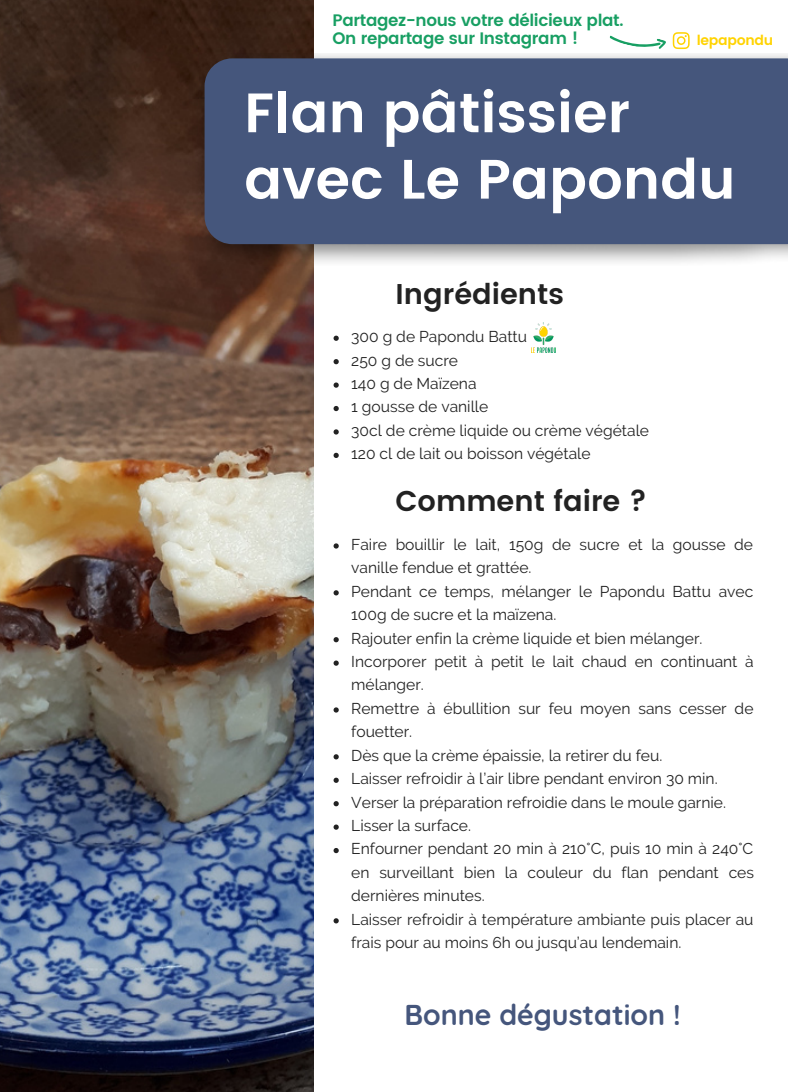
<style>
.page{position:relative;width:788px;height:1092px;background:#fff}
.page>*{position:absolute;margin:0;border:0;box-sizing:border-box;transform-origin:0 0}
.t1{font:600 55.5px/66.2px "Poppins";color:#fff}
.t2{font:600 28.5px "Poppins";color:#222}
.t3{font:700 28.5px "Quicksand";color:#45567c}
.t4{font:600 16.75px/18px "Poppins";letter-spacing:-.02em;color:#189f63}
.t5{font:15.5px/23.5px "Raleway";color:#222}
.t6{font:600 14px "Poppins";letter-spacing:-.02em;color:#ffd301}
</style>
<div class="page">
<img style="left:0;top:0;width:313px;height:1091px">
<img style="left:192px;top:53px;width:596px;height:213px">
<div style="left:204px;top:58px;width:584px;height:186px;background:#45567c"></div>
<svg style="left:333px;top:335px;width:6px;height:6px"></svg>
<svg style="left:333px;top:359px;width:6px;height:5px"></svg>
<svg style="left:333px;top:382px;width:6px;height:5px"></svg>
<svg style="left:333px;top:406px;width:6px;height:5px"></svg>
<svg style="left:333px;top:429px;width:6px;height:5px"></svg>
<svg style="left:333px;top:452px;width:6px;height:6px"></svg>
<svg style="left:672px;top:32px;width:17px;height:17px"></svg>
<svg style="left:609px;top:35px;width:57px;height:14px"></svg>
<img style="left:531px;top:322px;width:24px;height:30px">
<svg style="left:333px;top:543px;width:6px;height:5px"></svg>
<svg style="left:333px;top:590px;width:6px;height:5px"></svg>
<svg style="left:333px;top:637px;width:6px;height:5px"></svg>
<svg style="left:333px;top:660px;width:6px;height:5px"></svg>
<svg style="left:333px;top:707px;width:6px;height:5px"></svg>
<svg style="left:333px;top:754px;width:6px;height:5px"></svg>
<svg style="left:333px;top:777px;width:6px;height:5px"></svg>
<svg style="left:333px;top:801px;width:6px;height:5px"></svg>
<svg style="left:333px;top:824px;width:6px;height:5px"></svg>
<svg style="left:333px;top:848px;width:6px;height:5px"></svg>
<svg style="left:333px;top:918px;width:6px;height:5px"></svg>
<p class="t4" style="left:332px;top:11px;width:292px">Partagez-nous votre délicieux plat.<br>On repartage sur Instagram !</p>
<p class="t6" style="left:696px;top:32px;width:78px">lepapondu</p>
<h1 class="t1" style="left:244px;top:80px;width:493px">Flan pâtissier avec Le Papondu</h1>
<h2 class="t2" style="left:395px;top:277px;width:170px">Ingrédients</h2>
<p class="t5" style="left:351px;top:325px;width:299px">300 g de Papondu Battu<br>250 g de sucre<br>140 g de Maïzena<br>1 gousse de vanille<br>30cl de crème liquide ou crème végétale<br>120 cl de lait ou boisson végétale</p>
<h2 class="t2" style="left:395px;top:485px;width:253px">Comment faire ?</h2>
<p class="t5" style="left:351px;top:532px;width:404px">Faire bouillir le lait, 150g de sucre et la gousse de vanille fendue et grattée.<br>Pendant ce temps, mélanger le Papondu Battu avec 100g de sucre et la maïzena.<br>Rajouter enfin la crème liquide et bien mélanger.<br>Incorporer petit à petit le lait chaud en continuant à mélanger.<br>Remettre à ébullition sur feu moyen sans cesser de fouetter.<br>Dès que la crème épaissie, la retirer du feu.<br>Laisser refroidir à l’air libre pendant environ 30 min.<br>Verser la préparation refroidie dans le moule garnie.<br>Lisser la surface.<br>Enfourner pendant 20 min à 210°C, puis 10 min à 240°C en surveillant bien la couleur du flan pendant ces dernières minutes.<br>Laisser refroidir à température ambiante puis placer au frais pour au moins 6h ou jusqu’au lendemain.</p>
<h2 class="t3" style="left:404px;top:996px;width:278px">Bonne dégustation !</h2>
</div>
